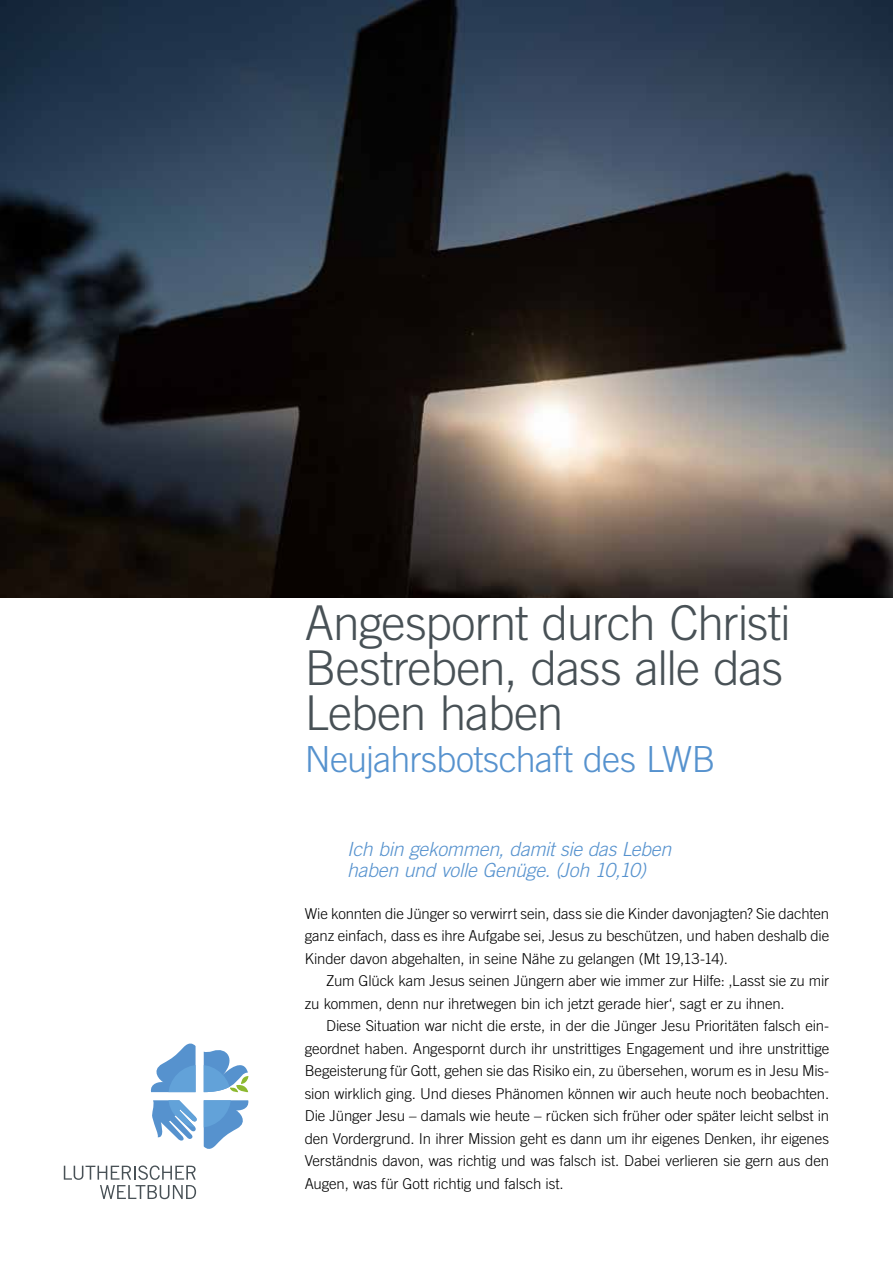
<style>
.page{position:relative;width:893px;height:1263px;background:#fff}
.page>*{position:absolute;margin:0;border:0;box-sizing:border-box;transform-origin:0 0}
.t1{font:300 48px/45px "Trade Gothic LT Std";letter-spacing:-.025em;color:#485156}
.t2{font:300 36px "Trade Gothic LT Std";letter-spacing:-.02em;color:#5692ce}
.t3{font:italic 300 19.5px/21px "Trade Gothic LT Std";letter-spacing:-.015em;color:#5692ce}
.t4{font:300 15px/22.5px "Trade Gothic LT Std";letter-spacing:-.01em;color:#000;text-align:justify}
</style>
<div class="page">
<img style="left:0;top:0;width:893px;height:598px">
<svg style="left:64px;top:1165px;width:132px;height:34px"></svg>
<svg style="left:150px;top:1043px;width:46px;height:49px"></svg>
<svg style="left:204px;top:1100px;width:44px;height:49px"></svg>
<svg style="left:204px;top:1050px;width:44px;height:42px"></svg>
<svg style="left:152px;top:1100px;width:44px;height:41px"></svg>
<svg style="left:168px;top:1065px;width:63px;height:63px;fill:#62a2d9"></svg>
<h1 class="t1" style="left:305px;top:599px;width:488px">Angespornt durch Christi<br>Bestreben, dass alle das<br>Leben haben</h1>
<h2 class="t2" style="left:305px;top:737px;width:412px">Neujahrsbotschaft des LWB</h2>
<h3 class="t3" style="left:347px;top:838px;width:326px">Ich bin gekommen, damit sie das Leben haben und volle Genüge. (Joh 10,10)</h3>
<p class="t4" style="left:305px;top:902px;width:526px">Wie konnten die Jünger so verwirrt sein, dass sie die Kinder davonjagten? Sie dachten ganz einfach, dass es ihre Aufgabe sei, Jesus zu beschützen, und haben deshalb die Kinder davon abgehalten, in seine Nähe zu gelangen (Mt 19,13-14).</p>
<p class="t4" style="left:305px;top:970px;width:526px;text-indent:21px">Zum Glück kam Jesus seinen Jüngern aber wie immer zur Hilfe: ‚Lasst sie zu mir zu kommen, denn nur ihretwegen bin ich jetzt gerade hier‘, sagt er zu ihnen.</p>
<p class="t4" style="left:305px;top:1015px;width:526px;text-indent:21px">Diese Situation war nicht die erste, in der die Jünger Jesu Prioritäten falsch ein&shy;geordnet haben. Angespornt durch ihr unstrittiges Engagement und ihre unstrittige Begeisterung für Gott, gehen sie das Risiko ein, zu übersehen, worum es in Jesu Mis&shy;sion wirklich ging. Und dieses Phänomen können wir auch heute noch beobachten.<br>Die Jünger Jesu – damals wie heute – rücken sich früher oder später leicht selbst in den Vordergrund. In ihrer Mission geht es dann um ihr eigenes Denken, ihr eigenes Verständnis davon, was richtig und was falsch ist. Dabei verlieren sie gern aus den Augen, was für Gott richtig und falsch ist.</p>
</div>
